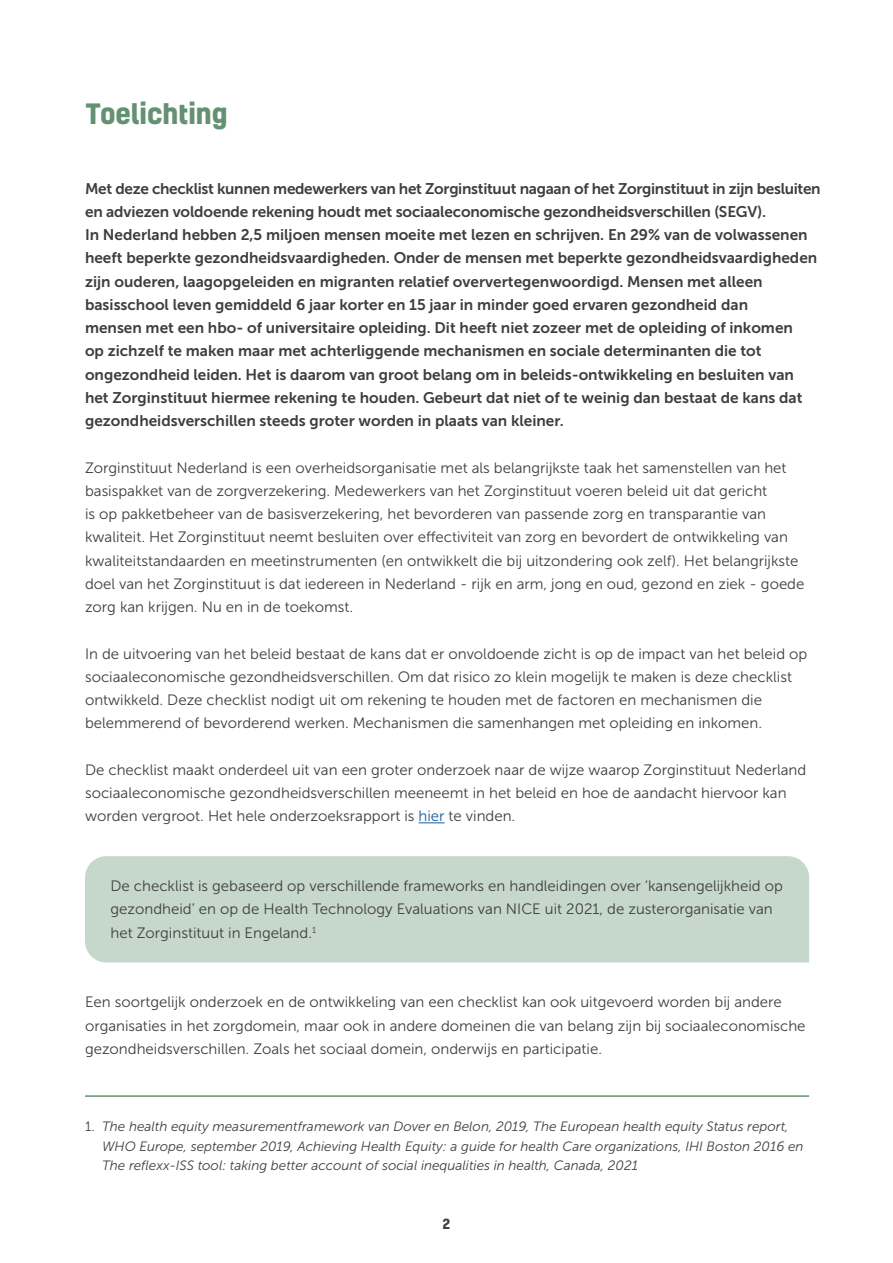
<style>
.page{position:relative;width:893px;height:1263px;background:#fff}
.page>*{position:absolute;margin:0;border:0;box-sizing:border-box;transform-origin:0 0}
.t1{font:700 27px "Kelson";letter-spacing:-.005em;color:#649172}
.t2{font:15.3px/23.2px "Museo Sans 700";color:#3e3e3f}
.t3{font:15px/23.2px "Museo Sans 300";color:#3e3e3f}
.t4{font:italic 13.5px/19.5px "Museo Sans 300";color:#3e3e3f}
.t5{font:700 13.5px "Kelson";color:#3e3e3f}
.s1{color:#175d9e}
.s2{font-style:normal}
</style>
<div class="page">
<div style="left:85px;top:856px;width:724px;height:106px;background:#c6d7cb"></div>
<svg style="left:419px;top:822px;width:26px;height:1px"></svg>
<hr style="left:85px;top:1095px;width:724px;height:2px;background:#649172">
<h1 class="t1" style="left:85px;top:94px;width:144px">Toelichting</h1>
<p class="t2" style="left:85px;top:177px;width:737px">Met deze checklist kunnen medewerkers van het Zorginstituut nagaan of het Zorginstituut in zijn besluiten en adviezen voldoende rekening houdt met sociaaleconomische gezondheidsverschillen (SEGV).<br>In Nederland hebben 2,5 miljoen mensen moeite met lezen en schrijven. En 29% van de volwassenen heeft beperkte gezondheidsvaardigheden. Onder de mensen met beperkte gezondheidsvaardigheden zijn ouderen, laagopgeleiden en migranten relatief oververtegenwoordigd. Mensen met alleen basisschool leven gemiddeld 6 jaar korter en 15 jaar in minder goed ervaren gezondheid dan<br>mensen met een hbo- of universitaire opleiding. Dit heeft niet zozeer met de opleiding of inkomen<br>op zichzelf te maken maar met achterliggende mechanismen en sociale determinanten die tot ongezondheid leiden. Het is daarom van groot belang om in beleids-ontwikkeling en besluiten van het Zorginstituut hiermee rekening te houden. Gebeurt dat niet of te weinig dan bestaat de kans dat gezondheidsverschillen steeds groter worden in plaats van kleiner.</p>
<p class="t3" style="left:85px;top:456px;width:721px">Zorginstituut Nederland is een overheidsorganisatie met als belangrijkste taak het samenstellen van het basispakket van de zorgverzekering. Medewerkers van het Zorginstituut voeren beleid uit dat gericht<br>is op pakketbeheer van de basisverzekering, het bevorderen van passende zorg en transparantie van kwaliteit. Het Zorginstituut neemt besluiten over effectiviteit van zorg en bevordert de ontwikkeling van kwaliteitstandaarden en meetinstrumenten (en ontwikkelt die bij uitzondering ook zelf). Het belangrijkste doel van het Zorginstituut is dat iedereen in Nederland - rijk en arm, jong en oud, gezond en ziek - goede zorg kan krijgen. Nu en in de toekomst.</p>
<p class="t3" style="left:85px;top:642px;width:724px">In de uitvoering van het beleid bestaat de kans dat er onvoldoende zicht is op de impact van het beleid op sociaaleconomische gezondheidsverschillen. Om dat risico zo klein mogelijk te maken is deze checklist ontwikkeld. Deze checklist nodigt uit om rekening te houden met de factoren en mechanismen die belemmerend of bevorderend werken. Mechanismen die samenhangen met opleiding en inkomen.</p>
<p class="t3" style="left:85px;top:758px;width:723px">De checklist maakt onderdeel uit van een groter onderzoek naar de wijze waarop Zorginstituut Nederland sociaaleconomische gezondheidsverschillen meeneemt in het beleid en hoe de aandacht hiervoor kan worden vergroot. Het hele onderzoeksrapport is <span class="s1">hier</span> te vinden.</p>
<p class="t3" style="left:111px;top:874px;width:674px">De checklist is gebaseerd op verschillende frameworks en handleidingen over ‘kansengelijkheid op gezondheid’ en op de Health Technology Evaluations van NICE uit 2021, de zusterorganisatie van het Zorginstituut in Engeland.<sup>1</sup></p>
<p class="t3" style="left:85px;top:991px;width:722px">Een soortgelijk onderzoek en de ontwikkeling van een checklist kan ook uitgevoerd worden bij andere organisaties in het zorgdomein, maar ook in andere domeinen die van belang zijn bij sociaaleconomische gezondheidsverschillen. Zoals het sociaal domein, onderwijs en participatie.</p>
<p class="t4" style="left:102px;top:1117px;width:703px;text-indent:-17px"><span class="s2">1.</span> The health equity measurementframework van Dover en Belon, 2019, The European health equity Status report,<br>WHO Europe, september 2019, Achieving Health Equity: a guide for health Care organizations, IHI Boston 2016 en<br>The reflexx-ISS tool: taking better account of social inequalities in health, Canada, 2021</p>
<p class="t5" style="left:443px;top:1214px;width:9px">2</p>
</div>
